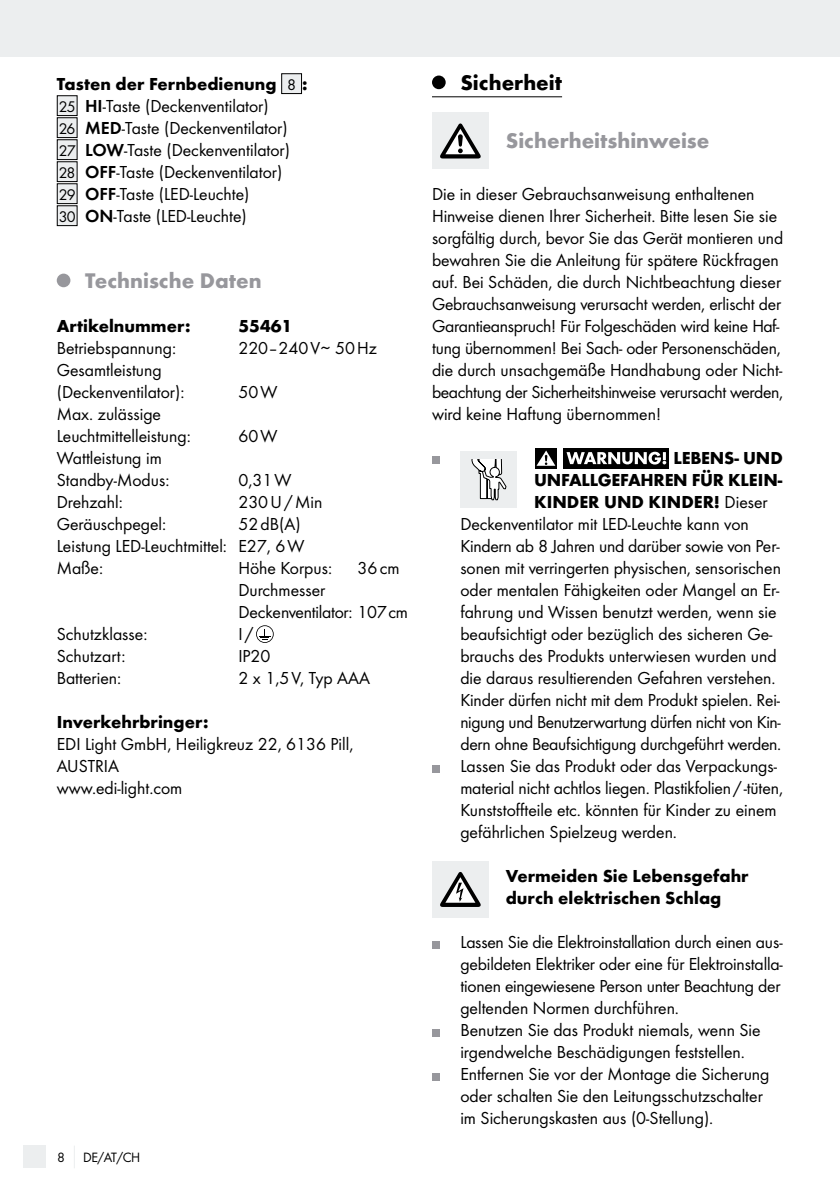
<style>
.page{position:relative;width:840px;height:1191px;background:#fff}
.page>*{position:absolute;margin:0;border:0;box-sizing:border-box;transform-origin:0 0}
.t1{font:700 22px "Futura";color:#97979c}
.t2{font:700 22px "Futura";color:#000}
.t3{font:18px/22px "Futura Boo";color:#000}
.t4{font:700 18px/22px "Futura";color:#000;text-align:justify}
.t5{font:14px "Futura Boo";color:#000}
.s1{font-family:"Futura Boo";font-weight:400;font-size:16px}
.s2{font-size:16px}
.s3{font-family:"Futura Dem"}
.s4{font-family:"Futura Boo";font-weight:400}
</style>
<div class="page">
<div style="left:0;top:0;width:839px;height:57px;background:#eceeef"></div>
<div style="left:23px;top:1145px;width:22px;height:23px;background:#eceeef"></div>
<svg style="left:74px;top:1146px;width:1px;height:22px"></svg>
<div style="left:281px;top:74px;width:20px;height:20px;background:#eceeef"></div>
<div style="left:281px;top:73px;width:21px;height:21px;border:1px solid #000"></div>
<div style="left:57px;top:96px;width:20px;height:20px;background:#eceeef"></div>
<div style="left:57px;top:95px;width:21px;height:21px;border:1px solid #000"></div>
<div style="left:57px;top:118px;width:20px;height:20px;background:#eceeef"></div>
<div style="left:57px;top:117px;width:21px;height:21px;border:1px solid #000"></div>
<div style="left:57px;top:140px;width:20px;height:20px;background:#eceeef"></div>
<div style="left:57px;top:139px;width:21px;height:21px;border:1px solid #000"></div>
<div style="left:57px;top:162px;width:20px;height:20px;background:#eceeef"></div>
<div style="left:57px;top:161px;width:21px;height:21px;border:1px solid #000"></div>
<div style="left:57px;top:184px;width:20px;height:20px;background:#eceeef"></div>
<div style="left:57px;top:183px;width:21px;height:21px;border:1px solid #000"></div>
<div style="left:57px;top:206px;width:20px;height:20px;background:#eceeef"></div>
<div style="left:57px;top:205px;width:21px;height:21px;border:1px solid #000"></div>
<div style="left:57px;top:274px;width:13px;height:13px;background:#97979c;border-radius:50%"></div>
<svg style="left:256px;top:625px;width:17px;height:18px"></svg>
<hr style="left:432px;top:96px;width:129px;height:1px;background:#000">
<div style="left:432px;top:76px;width:13px;height:13px;background:#000;border-radius:50%"></div>
<div style="left:432px;top:113px;width:56px;height:56px;background:#eceeef"></div>
<svg style="left:440px;top:123px;width:40px;height:35px"></svg>
<div style="left:432px;top:456px;width:7px;height:8px;background:#97979c"></div>
<div style="left:460px;top:451px;width:57px;height:57px;background:#eceeef"></div>
<svg style="left:471px;top:459px;width:35px;height:41px"></svg>
<div style="left:563px;top:448px;width:106px;height:20px;background:#000"></div>
<div style="left:535px;top:448px;width:21px;height:20px;background:#000"></div>
<svg style="left:536px;top:450px;width:19px;height:16px"></svg>
<svg style="left:566px;top:452px;width:100px;height:12px"></svg>
<div style="left:432px;top:764px;width:7px;height:8px;background:#97979c"></div>
<div style="left:432px;top:861px;width:56px;height:56px;background:#eceeef"></div>
<svg style="left:440px;top:872px;width:40px;height:35px"></svg>
<div style="left:432px;top:940px;width:7px;height:8px;background:#97979c"></div>
<div style="left:432px;top:1028px;width:7px;height:8px;background:#97979c"></div>
<div style="left:432px;top:1072px;width:7px;height:8px;background:#97979c"></div>
<p class="t4" style="left:57px;top:73px;width:252px">Tasten der Fernbedienung <span class="s1">8</span> :</p>
<p class="t3" style="left:59px;top:95px;width:233px"><span class="s2">25</span> <span class="s3">HI</span>-Taste (Deckenventilator)<br><span class="s2">26</span> <span class="s3">MED</span>-Taste (Deckenventilator)<br><span class="s2">27</span> <span class="s3">LOW</span>-Taste (Deckenventilator)<br><span class="s2">28</span> <span class="s3">OFF</span>-Taste (Deckenventilator)<br><span class="s2">29</span> <span class="s3">OFF</span>-Taste (LED-Leuchte)<br><span class="s2">30</span> <span class="s3">ON</span>-Taste (LED-Leuchte)</p>
<p class="t1" style="left:85px;top:267px;width:178px">Technische Daten</p>
<p class="t4" style="left:57px;top:315px;width:135px">Artikelnummer:</p>
<p class="t4" style="left:238px;top:315px;width:55px">55461</p>
<p class="t3" style="left:57px;top:337px;width:121px">Betriebspannung:</p>
<p class="t3" style="left:238px;top:337px;width:140px">220–240V∼ 50Hz</p>
<p class="t3" style="left:57px;top:359px;width:129px">Gesamtleistung (Deckenventilator):</p>
<p class="t3" style="left:238px;top:381px;width:41px">50W</p>
<p class="t3" style="left:57px;top:403px;width:135px">Max. zulässige<br>Leuchtmittelleistung:</p>
<p class="t3" style="left:57px;top:447px;width:114px">Wattleistung im<br>Standby-Modus:</p>
<p class="t3" style="left:238px;top:425px;width:41px">60W</p>
<p class="t3" style="left:238px;top:469px;width:55px">0,31W</p>
<p class="t3" style="left:57px;top:491px;width:68px">Drehzahl:</p>
<p class="t3" style="left:238px;top:491px;width:85px">230U/Min</p>
<p class="t3" style="left:57px;top:513px;width:111px">Geräuschpegel:</p>
<p class="t3" style="left:57px;top:513px;width:249px;text-indent:181px">52dB(A)<br>Leistung LED-Leuchtmittel: E27, 6W<br>Maße:</p>
<p class="t3" style="left:238px;top:557px;width:95px">Höhe Korpus:</p>
<p class="t3" style="left:357px;top:557px;width:43px">36cm</p>
<p class="t3" style="left:238px;top:579px;width:171px">Durchmesser<br>Deckenventilator: 107cm</p>
<p class="t3" style="left:57px;top:623px;width:92px">Schutzklasse:</p>
<p class="t3" style="left:238px;top:623px;width:17px">I/</p>
<p class="t3" style="left:57px;top:645px;width:70px">Schutzart:</p>
<p class="t3" style="left:238px;top:645px;width:34px">IP20</p>
<p class="t3" style="left:57px;top:667px;width:66px">Batterien:</p>
<p class="t3" style="left:238px;top:667px;width:133px">2 x 1,5V, Typ AAA</p>
<p class="t4" style="left:57px;top:711px;width:153px">Inverkehrbringer:</p>
<p class="t3" style="left:57px;top:733px;width:298px">EDI Light GmbH, Heiligkreuz 22, 6136 Pill,<br>AUSTRIA<br>www.edi-light.com</p>
<p class="t5" style="left:57px;top:1149px;width:9px">8</p>
<p class="t5" style="left:83px;top:1149px;width:58px">DE/AT/CH</p>
<p class="t2" style="left:460px;top:69px;width:103px">Sicherheit</p>
<p class="t1" style="left:505px;top:127px;width:205px">Sicherheitshinweise</p>
<p class="t3" style="left:432px;top:183px;width:352px">Die in dieser Gebrauchsanweisung enthaltenen Hinweise dienen Ihrer Sicherheit. Bitte lesen Sie sie sorgfältig durch, bevor Sie das Gerät montieren und bewahren Sie die Anleitung für spätere Rückfragen auf. Bei Schäden, die durch Nichtbeachtung dieser Gebrauchsanweisung verursacht werden, erlischt der Garantieanspruch! Für Folgeschäden wird keine Haf&shy;tung übernommen! Bei Sach- oder Personenschäden, die durch unsachgemäße Handhabung oder Nicht&shy;beachtung der Sicherheitshinweise verursacht werden, wird keine Haftung übernommen!</p>
<p class="t4" style="left:534px;top:447px;width:250px;text-indent:139px">LEBENS- UND UNFALLGEFAHREN FÜR KLEIN-KINDER UND KINDER! <span class="s4">Dieser</span></p>
<p class="t3" style="left:460px;top:513px;width:324px">Deckenventilator mit LED-Leuchte kann von Kindern ab 8 Jahren und darüber sowie von Per&shy;sonen mit verringerten physischen, sensorischen oder mentalen Fähigkeiten oder Mangel an Er&shy;fahrung und Wissen benutzt werden, wenn sie beaufsichtigt oder bezüglich des sicheren Ge&shy;brauchs des Produkts unterwiesen wurden und die daraus resultierenden Gefahren verstehen.<br>Kinder dürfen nicht mit dem Produkt spielen. Rei&shy;nigung und Benutzerwartung dürfen nicht von Kin&shy;dern ohne Beaufsichtigung durchgeführt werden.<br>Lassen Sie das Produkt oder das Verpackungs&shy;material nicht achtlos liegen. Plastikfolien/-tüten, Kunststoffteile etc. könnten fü r Kinder zu einem gefährlichen Spielzeug werden.</p>
<p class="t4" style="left:505px;top:865px;width:244px">Vermeiden Sie Lebensgefahr durch elektrischen Schlag</p>
<p class="t3" style="left:460px;top:931px;width:324px">Lassen Sie die Elektroinstallation durch einen aus&shy;gebildeten Elektriker oder eine für Elektroinstalla&shy;tionen eingewiesene Person unter Beachtung der geltenden Normen durchführen.<br>Benutzen Sie das Produkt niemals, wenn Sie irgendwelche Beschädigungen feststellen.<br>Entfernen Sie vor der Montage die Sicherung oder schalten Sie den Leitungsschutzschalter im Sicherungskasten aus (0-Stellung).</p>
</div>
